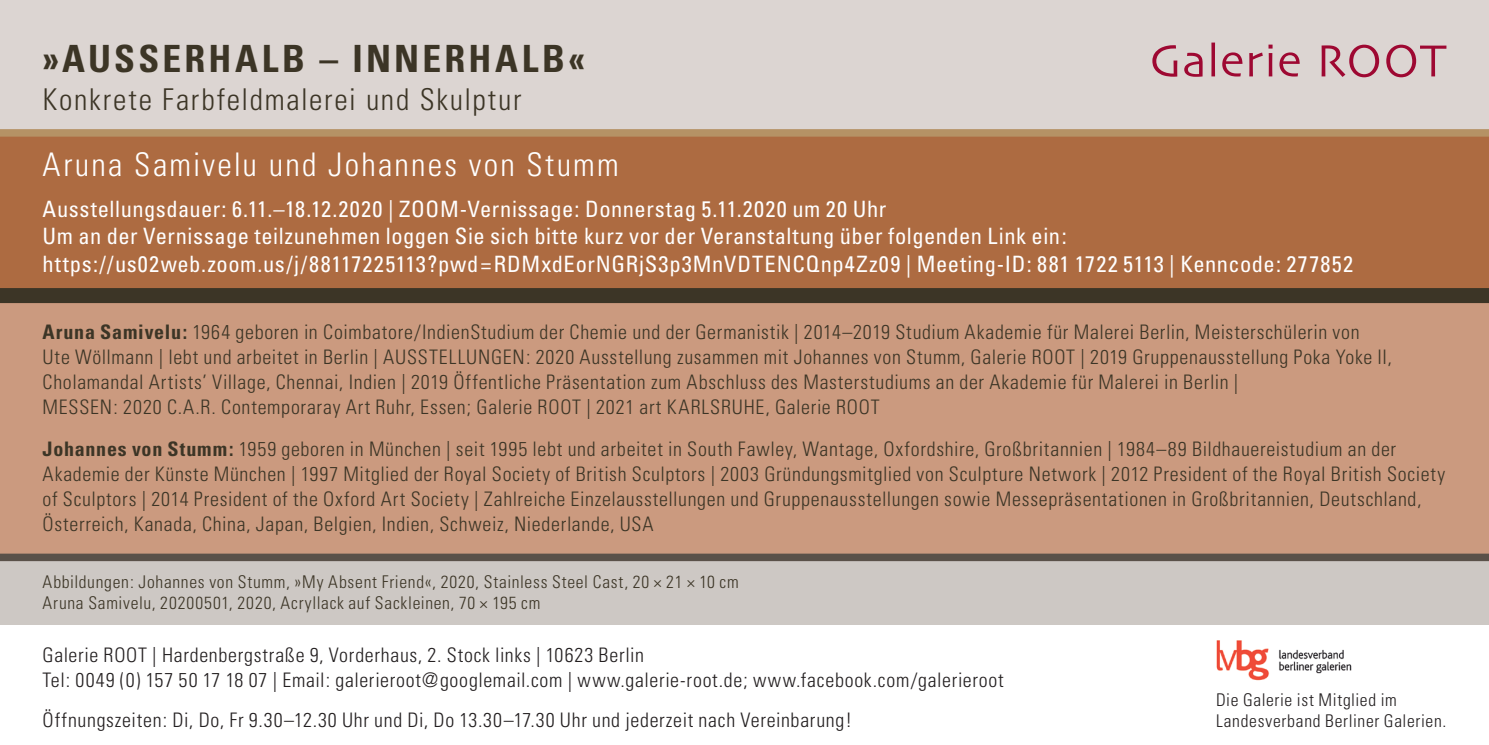
<style>
.page{position:relative;width:1489px;height:745px;background:#fff}
.page>*{position:absolute;margin:0;border:0;box-sizing:border-box;transform-origin:0 0}
.t1{font:700 condensed 37.5px "Univers";letter-spacing:.09em;color:#3c3526}
.t2{font:300 condensed 32.5px "Univers";letter-spacing:.07em;color:#fff}
.t3{font:300 condensed 30px "Univers";letter-spacing:.055em;color:#3c3526}
.t4{font:condensed 22.5px/27.5px "Univers";letter-spacing:.025em;color:#fff}
.t5{font:300 condensed 20px/25px "Univers";letter-spacing:.035em;color:#3c3526}
.t6{font:300 condensed 20px/25px "Univers";letter-spacing:.035em;color:#231f20}
.t7{font:300 condensed 17.5px/21px "Univers";letter-spacing:.04em;color:#3c3526}
.t8{font:300 condensed 17.5px/21px "Univers";letter-spacing:.04em;color:#231f20}
.s1{font-weight:700}
</style>
<div class="page">
<div style="left:0;top:299px;width:1488px;height:256px;background:#cb9a7f"></div>
<div style="left:0;top:556px;width:1488px;height:68px;background:#cdc8c4"></div>
<div style="left:0;top:0;width:1488px;height:202px;background:#dcd5d2"></div>
<div style="left:0;top:133px;width:1488px;height:162px;background:#ad6b41"></div>
<svg style="left:1152px;top:43px;width:294px;height:34px"></svg>
<div style="left:0;top:129px;width:1488px;height:7px;background:#b59265"></div>
<div style="left:0;top:288px;width:1488px;height:15px;background:#3c3526"></div>
<div style="left:0;top:553px;width:1488px;height:7px;background:#5a5149"></div>
<img style="left:1216px;top:640px;width:136px;height:41px">
<h1 class="t1" style="left:43px;top:36px;width:544px">»AUSSERHALB – INNERHALB«</h1>
<h3 class="t3" style="left:43px;top:81px;width:480px">Konkrete Farbfeldmalerei und Skulptur</h3>
<h2 class="t2" style="left:43px;top:145px;width:577px">Aruna Samivelu und Johannes von Stumm</h2>
<p class="t4" style="left:43px;top:194px;width:1311px">Ausstellungsdauer: 6.11.–18.12.2020 | ZOOM-Vernissage: Donnerstag 5.11.2020 um 20 Uhr<br>Um an der Vernissage teilzunehmen loggen Sie sich bitte kurz vor der Veranstaltung über folgenden Link ein: https://us02web.zoom.us/j/88117225113?pwd=RDMxdEorNGRjS3p3MnVDTENCQnp4Zz09 | Meeting-ID: 881 1722 5113 | Kenncode: 277852</p>
<p class="t5" style="left:42px;top:319px;width:1350px"><span class="s1">Aruna Samivelu:</span> 1964 geboren in Coimbatore/IndienStudium der Chemie und der Germanistik | 2014–2019 Studium Akademie für Malerei Berlin, Meisterschülerin von Ute Wöllmann | lebt und arbeitet in Berlin | AUSSTELLUNGEN: 2020 Ausstellung zusammen mit Johannes von Stumm, Galerie ROOT | 2019 Gruppenausstellung Poka Yoke II, Cholamandal Artists’ Village, Chennai, Indien | 2019 Öffentliche Präsentation zum Abschluss des Masterstudiums an der Akademie für Malerei in Berlin |<br>MESSEN: 2020 C.A.R. Contemporaray Art Ruhr, Essen; Galerie ROOT | 2021 art KARLSRUHE, Galerie ROOT</p>
<p class="t5" style="left:42px;top:436px;width:1403px"><span class="s1">Johannes von Stumm:</span> 1959 geboren in München | seit 1995 lebt und arbeitet in South Fawley, Wantage, Oxfordshire, Großbritannien | 1984–89 Bildhauereistudium an der Akademie der Künste München | 1997 Mitglied der Royal Society of British Sculptors | 2003 Gründungsmitglied von Sculpture Network | 2012 President of the Royal British Society of Sculptors | 2014 President of the Oxford Art Society | Zahlreiche Einzelausstellungen und Gruppenausstellungen sowie Messepräsentationen in Großbritannien, Deutschland, Österreich, Kanada, China, Japan, Belgien, Indien, Schweiz, Niederlande, USA</p>
<p class="t7" style="left:43px;top:571px;width:697px">Abbildungen: Johannes von Stumm, »My Absent Friend«, 2020, Stainless Steel Cast, 20 × 21 × 10 cm<br>Aruna Samivelu, 20200501, 2020, Acryllack auf Sackleinen, 70 × 195 cm</p>
<p class="t6" style="left:43px;top:642px;width:962px">Galerie ROOT | Hardenbergstraße 9, Vorderhaus, 2. Stock links | 10623 Berlin<br>Tel: 0049 (0) 157 50 17 18 07 | Email: galerieroot@googlemail.com | www.galerie-root.de; www.facebook.com/galerieroot</p>
<p class="t6" style="left:43px;top:707px;width:811px">Öffnungszeiten: Di, Do, Fr 9.30–12.30 Uhr und Di, Do 13.30–17.30 Uhr und jederzeit nach Vereinbarung!</p>
<p class="t8" style="left:1215px;top:689px;width:232px">Die Galerie ist Mitglied im<br>Landesverband Berliner Galerien.</p>
</div>
